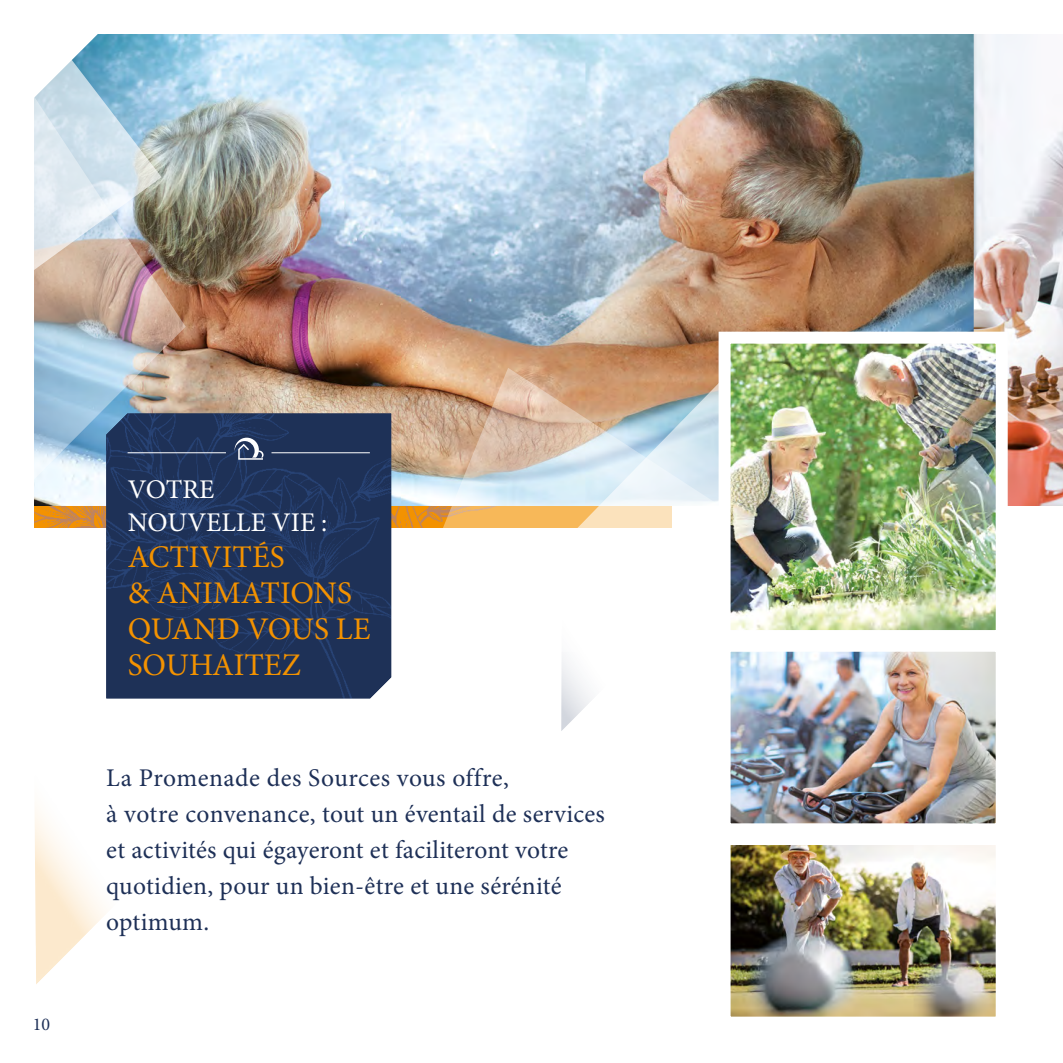
<style>
.page{position:relative;width:1063px;height:1063px;background:#fff}
.page>*{position:absolute;margin:0;border:0;box-sizing:border-box;transform-origin:0 0}
.t1{font:31.5px/36px "Minion Pro";color:#f39200}
.t2{font:27px/33px "Minion Pro";color:#fff}
.t3{font:25.5px/36px "Minion Pro";letter-spacing:.01em;color:#1e3057}
.t4{font:18px "Minion Pro";color:#1e3057}
</style>
<div class="page">
<img style="left:34px;top:506px;width:361px;height:21px">
<img style="left:974px;top:34px;width:89px;height:472px">
<img style="left:162px;top:34px;width:812px;height:472px">
<svg style="left:35px;top:808px;width:70px;height:176px"></svg>
<svg style="left:561px;top:656px;width:31px;height:75px"></svg>
<img style="left:34px;top:45px;width:152px;height:465px">
<img style="left:34px;top:34px;width:128px;height:356px">
<svg style="left:395px;top:368px;width:179px;height:160px;background:#d6bb9d"></svg>
<svg style="left:574px;top:361px;width:145px;height:167px;background:#d5ccc1"></svg>
<img style="left:732px;top:653px;width:263px;height:169px">
<div style="left:719px;top:640px;width:289px;height:195px;border:12px solid #fff"></div>
<img style="left:732px;top:846px;width:263px;height:170px">
<img style="left:732px;top:345px;width:263px;height:284px">
<div style="left:719px;top:332px;width:289px;height:310px;border:12px solid #fff"></div>
<img style="left:106px;top:414px;width:285px;height:284px">
<svg style="left:235px;top:438px;width:29px;height:22px"></svg>
<hr style="left:128px;top:452px;width:98px;height:1px;background:#fff">
<hr style="left:272px;top:452px;width:98px;height:1px;background:#fff">
<p class="t4" style="left:33px;top:1013px;width:19px">10</p>
<p class="t2" style="left:128px;top:473px;width:201px">VOTRE<br>NOUVELLE VIE :</p>
<p class="t1" style="left:128px;top:539px;width:245px">ACTIVITÉS<br>&amp; ANIMATIONS<br>QUAND VOUS LE<br>SOUHAITEZ</p>
<p class="t3" style="left:106px;top:760px;width:500px">La Promenade des Sources vous offre,<br>à votre convenance, tout un éventail de services et activités qui égayeront et faciliteront votre quotidien, pour un bien-être et une sérénité optimum.</p>
</div>
